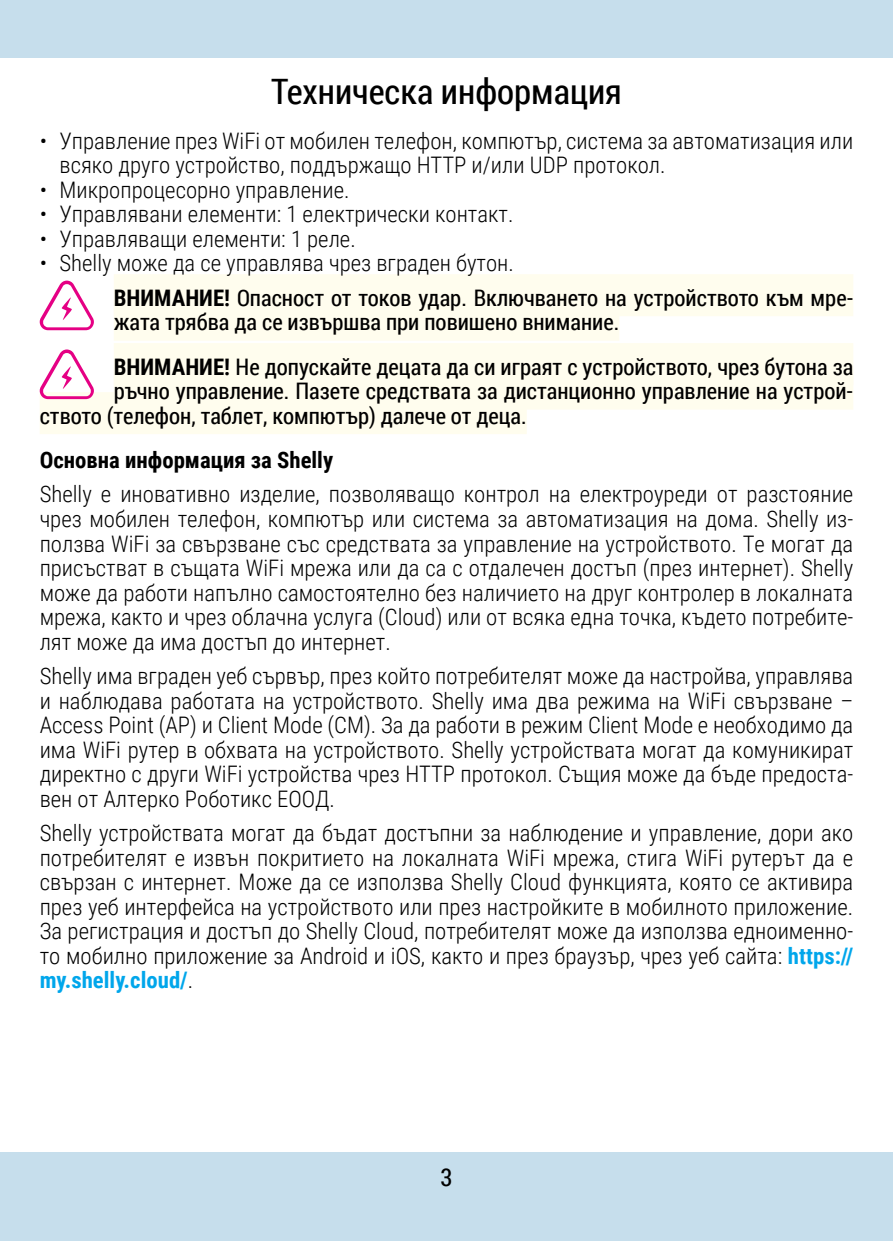
<style>
.page{position:relative;width:893px;height:1241px;background:#fff}
.page>*{position:absolute;margin:0;border:0;box-sizing:border-box;transform-origin:0 0}
.t1{font:35px "Roboto Condensed";color:#000}
.t2{font:24.5px "Roboto Condensed";color:#000}
.t3{font:300 22.75px/24.5px "Roboto Condensed";color:#000;text-align:justify}
.t4{font:22.75px/34.3px "Roboto Condensed";color:#000}
.t5{font:700 22.75px "Roboto Condensed";color:#000}
.s1{font-weight:300}
.s2{font-weight:700}
.s3{font-weight:700;color:#00a6eb}
</style>
<div class="page">
<div style="left:0;top:0;width:893px;height:58px;background:#c6deec"></div>
<div style="left:0;top:1151px;width:893px;height:89px;background:#c6deec"></div>
<div style="left:114px;top:274px;width:739px;height:42px;background:#fffdee"></div>
<div style="left:114px;top:299px;width:505px;height:42px;background:#fffdee"></div>
<div style="left:114px;top:343px;width:739px;height:42px;background:#fffdee"></div>
<div style="left:114px;top:367px;width:739px;height:42px;background:#fffdee"></div>
<div style="left:40px;top:392px;width:487px;height:42px;background:#fffdee"></div>
<svg style="left:39px;top:280px;width:55px;height:50px"></svg>
<svg style="left:39px;top:349px;width:55px;height:50px"></svg>
<h1 class="t1" style="left:271px;top:68px;width:352px">Техническа информация</h1>
<p class="t3" style="left:60px;top:127px;width:795px;text-indent:-20px">• Управление през WiFi от мобилен телефон, компютър, система за автоматизация или всяко друго устройство, поддържащо HTTP и/или UDP протокол.</p>
<p class="t3" style="left:40px;top:176px;width:311px">• Микропроцесорно управление.</p>
<p class="t3" style="left:40px;top:201px;width:475px">• Управлявани елементи: 1 електрически контакт.</p>
<p class="t3" style="left:40px;top:225px;width:318px">• Управляващи елементи: 1 реле.</p>
<p class="t4" style="left:114px;top:245px;width:741px;text-indent:-74px"><span class="s1">• Shelly може да се управлява чрез вграден бутон.<br></span><span class="s2">ВНИМАНИЕ!</span> Опасност от токов удар. Включването на устройството към мре-</p>
<p class="t4" style="left:114px;top:299px;width:741px;line-height:44.4px">жата трябва да се извършва при повишено внимание.<br><span class="s2">ВНИМАНИЕ!</span> Не допускайте децата да си играят с устройството, чрез бутона за</p>
<p class="t4" style="left:40px;top:378px;width:815px;line-height:24.5px;text-indent:74px">ръчно управление. Пазете средствата за дистанционно управление на устрой&shy;ството (телефон, таблет, компютър) далече от деца.</p>
<p class="t5" style="left:40px;top:444px;width:295px">Основна информация за Shelly</p>
<p class="t3" style="left:40px;top:481px;width:815px">Shelly e иновативно изделие, позволяващо контрол на електроуреди от разстояние чрез мобилен телефон, компютър или система за автоматизация на дома. Shelly из&shy;ползва WiFi за свързване със средствата за управление на устройството. Те могат да присъстват в същата WiFi мрежа или да са с отдалечен достъп (през интернет). Shelly може да работи напълно самостоятелно без наличието на друг контролер в локалната мрежа, както и чрез облачна услуга (Cloud) или от всяка една точка, където потребите&shy;лят може да има достъп до интернет.</p>
<p class="t3" style="left:40px;top:662px;width:815px">Shelly има вграден уеб сървър, през който потребителят може да настройва, управлява и наблюдава работата на устройството. Shelly има два режима на WiFi свързване – Access Point (AP) и Client Mode (CM). За да работи в режим Client Mode е необходимо да има WiFi рутер в обхвата на устройството. Shelly устройствата могат да комуникират директно с други WiFi устройства чрез HTTP протокол. Същия може да бъде предоста&shy;вен от Алтерко Роботикс ЕООД.</p>
<p class="t3" style="left:40px;top:819px;width:815px">Shelly устройствата могат да бъдат достъпни за наблюдение и управление, дори ако потребителят е извън покритието на локалната WiFi мрежа, стига WiFi рутерът да е свързан с интернет. Може да се използва Shelly Cloud функцията, която се активира през уеб интерфейса на устройството или през настройките в мобилното приложение.<br>За регистрация и достъп до Shelly Cloud, потребителят може да използва едноименно&shy;то мобилно приложение за Android и iOS, както и през браузър, чрез уеб сайта: <span class="s3">https:// my.shelly.cloud/</span>.</p>
<p class="t2" style="left:440px;top:1159px;width:13px">3</p>
</div>
